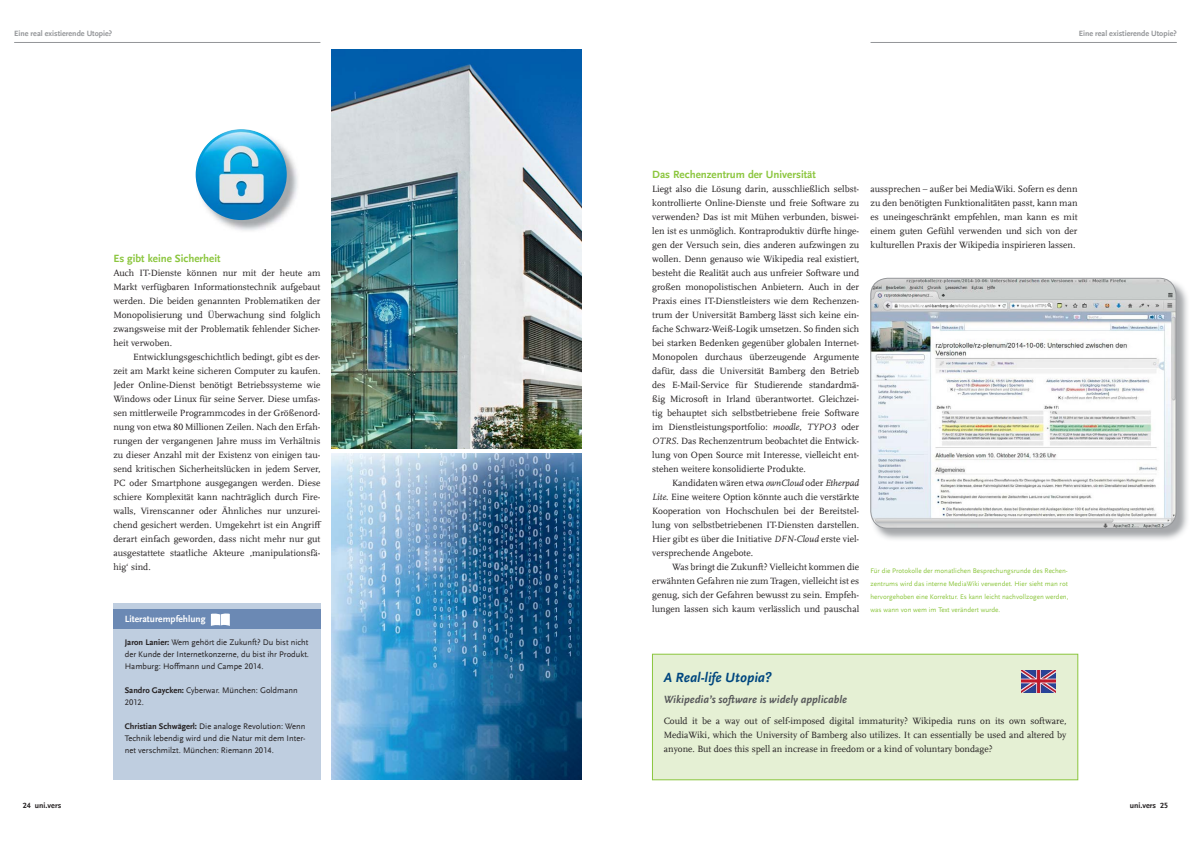
<style>
.page{position:relative;width:1191px;height:842px;background:#fff}
.page>*{position:absolute;margin:0;border:0;box-sizing:border-box;transform-origin:0 0}
.t1{font:italic 700 14px "UB Scala Sans";color:#00467f}
.t2{font:700 11px "UB Scala Sans";color:#8cc63f}
.t3{font:italic 700 11px "UB Scala Sans";color:#58595b}
.t4{font:9.5px/14px "UB Scala";color:#231f20;text-align:justify}
.t5{font:700 9.5px "UB Scala Sans";color:#fff}
.t6{font:8.5px/12px "UB Scala Sans";color:#231f20;text-align:justify}
.t7{font:700 8px "UB Scala Sans";color:#939598}
.t8{font:700 8px "UB Scala Sans";color:#231f20}
.t9{font:7px/13px "UB Scala Sans";color:#8cc63f;text-align:justify}
.s1{font-weight:700}
.s2{font-style:italic}
</style>
<div class="page">
<hr style="left:14px;top:42px;width:306px;height:1px;background:#939598">
<hr style="left:870px;top:42px;width:306px;height:1px;background:#939598">
<div style="left:113px;top:604px;width:207px;height:176px;background:#bfcee0"></div>
<div style="left:113px;top:609px;width:207px;height:20px;background:#6b89b4"></div>
<svg style="left:211px;top:613px;width:19px;height:13px"></svg>
<img style="left:871px;top:279px;width:317px;height:261px">
<img style="left:870px;top:278px;width:306px;height:250px;border-radius:17px">
<div style="left:870px;top:278px;width:306px;height:251px;border:1px solid #939598;border-radius:17px"></div>
<div style="left:652px;top:654px;width:425px;height:126px;background:#e5f0d4"></div>
<div style="left:652px;top:654px;width:426px;height:126px;border:1px solid #8cc63f"></div>
<img style="left:1021px;top:671px;width:34px;height:21px">
<img style="left:332px;top:50px;width:249px;height:398px">
<img style="left:332px;top:454px;width:249px;height:326px">
<img style="left:197px;top:130px;width:101px;height:101px">
<img style="left:196px;top:129px;width:91px;height:91px;border-radius:50%">
<p class="t7" style="left:14px;top:30px;width:100px">Eine real existierende Utopie?</p>
<p class="t7" style="left:1078px;top:30px;width:100px">Eine real existierende Utopie?</p>
<p class="t2" style="left:113px;top:254px;width:109px">Es gibt keine Sicherheit</p>
<p class="t4" style="left:113px;top:267px;width:208px">Auch IT-Dienste können nur mit der heute am Markt verfügbaren Informationstechnik aufgebaut werden. Die beiden genannten Problematiken der Monopolisierung und Überwachung sind folglich zwangsweise mit der Problematik fehlender Sicher&shy;heit verwoben.</p>
<p class="t4" style="left:113px;top:351px;width:210px;text-align:left;text-indent:20px">Entwicklungsgeschichtlich bedingt, gibt es der&shy;zeit am Markt keine sicheren Computer zu kaufen.<br>Jeder Online-Dienst benötigt Betriebssysteme wie Windows oder Linux für seine Server. Diese umfas&shy;sen mittlerweile Programmcodes in der Größenord&shy;nung von etwa 80 Millionen Zeilen. Nach den Erfah&shy;rungen der vergangenen Jahre muss im Verhältnis zu dieser Anzahl mit der Existenz von einigen tau&shy;send kritischen Sicherheitslücken in jedem Server, PC oder Smartphone ausgegangen werden. Diese schiere Komplexität kann nachträglich durch Fire&shy;walls, Virenscanner oder Ähnliches nur unzurei&shy;chend gesichert werden. Umgekehrt ist ein Angriff derart einfach geworden, dass nicht mehr nur gut ausgestattete staatliche Akteure ‚manipulationsfä&shy;hig‘ sind.</p>
<p class="t5" style="left:125px;top:615px;width:82px">Literaturempfehlung</p>
<p class="t6" style="left:125px;top:637px;width:186px"><span class="s1">Jaron Lanier:</span> Wem gehört die Zukunft? Du bist nicht der Kunde der Internetkonzerne, du bist ihr Produkt.<br>Hamburg: Hoffmann und Campe 2014.</p>
<p class="t6" style="left:125px;top:685px;width:174px"><span class="s1">Sandro Gaycken:</span> Cyberwar. München: Goldmann<br>2012.</p>
<p class="t6" style="left:125px;top:721px;width:182px"><span class="s1">Christian Schwägerl:</span> Die analoge Revolution: Wenn Technik lebendig wird und die Natur mit dem Inter&shy;net verschmilzt. München: Riemann 2014.</p>
<p class="t2" style="left:652px;top:170px;width:165px">Das Rechenzentrum der Universität</p>
<p class="t4" style="left:652px;top:183px;width:208px">Liegt also die Lösung darin, ausschließlich selbst&shy;kontrollierte Online-Dienste und freie Software zu verwenden? Das ist mit Mühen verbunden, biswei&shy;len ist es unmöglich. Kontraproduktiv dürfte hinge&shy;gen der Versuch sein, dies anderen aufzwingen zu wollen. Denn genauso wie Wikipedia real existiert, besteht die Realität auch aus unfreier Software und großen monopolistischen Anbietern. Auch in der Praxis eines IT-Dienstleisters wie dem Rechenzen&shy;trum der Universität Bamberg lässt sich keine ein&shy;fache Schwarz-Weiß-Logik umsetzen. So finden sich bei starken Bedenken gegenüber globalen Internet-Monopolen durchaus überzeugende Argumente dafür, dass die Universität Bamberg den Betrieb des E-Mail-Service für Studierende standardmä&shy;ßig Microsoft in Irland überantwortet. Gleichzei&shy;tig behauptet sich selbstbetriebene freie Software im Dienstleistungsportfolio: <span class="s2">moodle</span>, <span class="s2">TYPO3</span> oder <span class="s2">OTRS</span>. Das Rechenzentrum beobachtet die Entwick&shy;lung von Open Source mit Interesse, vielleicht ent&shy;stehen weitere konsolidierte Produkte.</p>
<p class="t4" style="left:652px;top:477px;width:208px;text-indent:20px">Kandidaten wären etwa <span class="s2">ownCloud</span> oder <span class="s2">Etherpad Lite</span>. Eine weitere Option könnte auch die verstärkte Kooperation von Hochschulen bei der Bereitstel&shy;lung von selbstbetriebenen IT-Diensten darstellen.<br>Hier gibt es über die Initiative <span class="s2">DFN-Cloud</span> erste viel&shy;versprechende Angebote.</p>
<p class="t4" style="left:652px;top:561px;width:208px;text-indent:20px">Was bringt die Zukunft? Vielleicht kommen die erwähnten Gefahren nie zum Tragen, vielleicht ist es genug, sich der Gefahren bewusst zu sein. Empfeh&shy;lungen lassen sich kaum verlässlich und pauschal</p>
<p class="t4" style="left:870px;top:183px;width:208px">aussprechen – außer bei MediaWiki. Sofern es denn zu den benötigten Funktionalitäten passt, kann man es uneingeschränkt empfehlen, man kann es mit einem guten Gefühl verwenden und sich von der kulturellen Praxis der Wikipedia inspirieren lassen.</p>
<p class="t9" style="left:870px;top:565px;width:199px">Für die Protokolle der monatlichen Besprechungsrunde des Rechen&shy;zentrums wird das interne MediaWiki verwendet. Hier sieht man rot hervorgehoben eine Korrektur. Es kann leicht nachvollzogen werden, was wann von wem im Text verändert wurde.</p>
<h1 class="t1" style="left:664px;top:671px;width:110px">A Real-life Utopia?</h1>
<p class="t3" style="left:664px;top:695px;width:185px">Wikipedia’s software is widely applicable</p>
<p class="t4" style="left:664px;top:714px;width:404px">Could it be a way out of self-imposed digital immaturity? Wikipedia runs on its own software, MediaWiki, which the University of Bamberg also utilizes. It can essentially be used and altered by anyone. But does this spell an increase in freedom or a kind of voluntary bondage?</p>
<p class="t8" style="left:23px;top:802px;width:40px">24 uni.vers</p>
<p class="t8" style="left:1129px;top:802px;width:40px">uni.vers 25</p>
</div>
